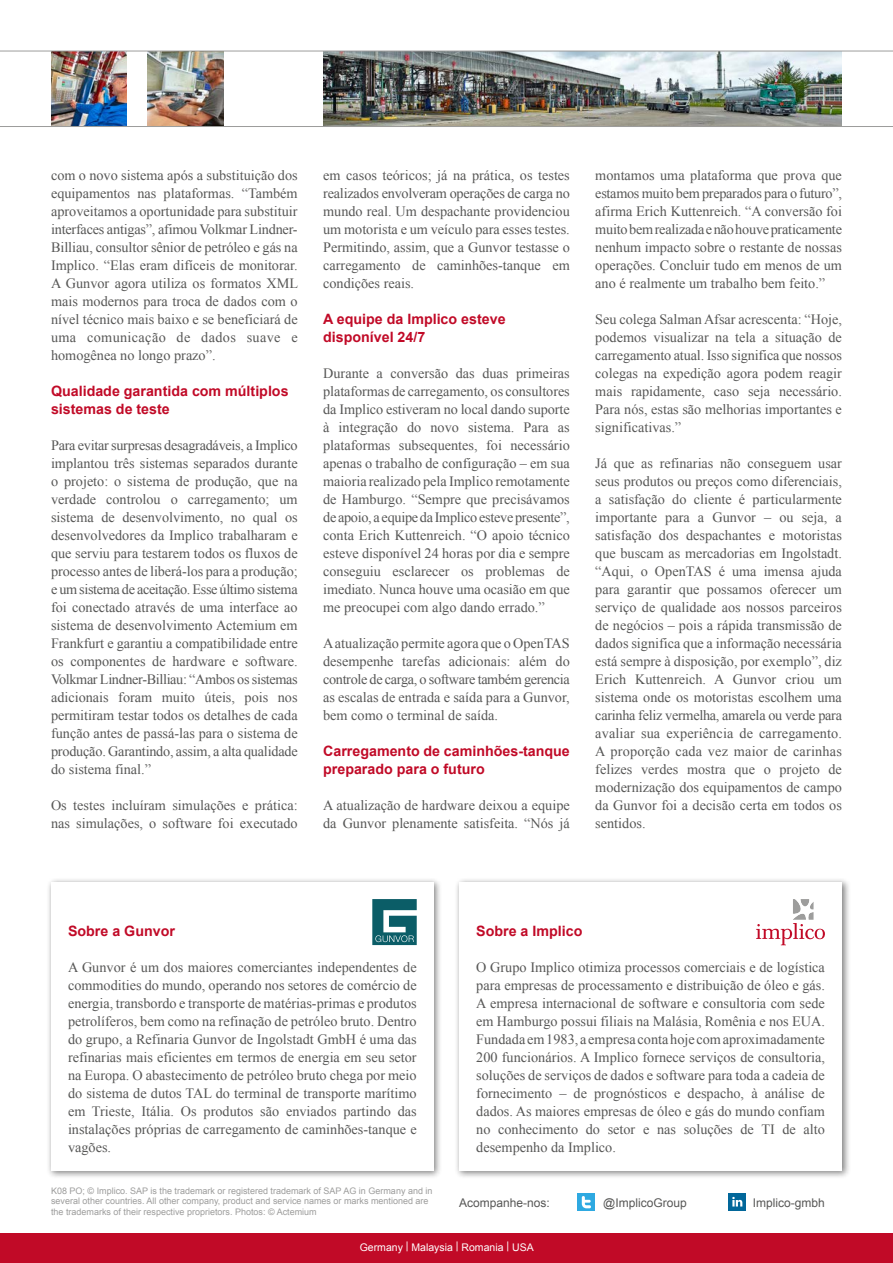
<style>
.page{position:relative;width:893px;height:1263px;background:#fff}
.page>*{position:absolute;margin:0;border:0;box-sizing:border-box;transform-origin:0 0}
.t1{font:14.25px/18px "Times New Roman";color:#575756;text-align:justify}
.t2{font:700 14.25px/18px "Arial";color:#c10a27}
.t3{font:12px "Arial";color:#575756}
.t4{font:10.5px "Arial";color:#fff}
.t5{font:9px/10.5px "Arial";color:#9d9d9c}
</style>
<div class="page">
<div style="left:0;top:1233px;width:893px;height:30px;background:#c10a27"></div>
<div style="left:46px;top:877px;width:397px;height:302px;background:#000;opacity:.5"></div>
<div style="left:51px;top:882px;width:383px;height:288px;background:#fff"></div>
<div style="left:454px;top:877px;width:397px;height:302px;background:#000;opacity:.5"></div>
<div style="left:459px;top:882px;width:383px;height:288px;background:#fff"></div>
<img style="left:323px;top:52px;width:519px;height:74px">
<img style="left:148px;top:52px;width:75px;height:74px">
<img style="left:51px;top:52px;width:75px;height:74px">
<hr style="left:0;top:51px;width:893px;height:1px;background:#9d9d9c">
<hr style="left:0;top:126px;width:893px;height:1px;background:#9d9d9c">
<svg style="left:756px;top:899px;width:69px;height:46px"></svg>
<div style="left:578px;top:1193px;width:17px;height:18px;background:#2ea9e1"></div>
<svg style="left:582px;top:1196px;width:9px;height:12px"></svg>
<div style="left:729px;top:1193px;width:17px;height:18px;background:#02679a"></div>
<svg style="left:732px;top:1197px;width:10px;height:9px"></svg>
<svg style="left:372px;top:899px;width:45px;height:46px;background:#418188"></svg>
<p class="t1" style="left:51px;top:166px;width:249px">com o novo sistema após a substituição dos equipamentos nas plataformas. “Também aproveitamos a oportunidade para substituir interfaces antigas”, afimou Volkmar Lindner-Billiau, consultor sênior de petróleo e gás na Implico. “Elas eram difíceis de monitorar.<br>A Gunvor agora utiliza os formatos XML mais modernos para troca de dados com o nível técnico mais baixo e se beneficiará de uma comunicação de dados suave e homogênea no longo prazo”.</p>
<p class="t2" style="left:51px;top:382px;width:239px">Qualidade garantida com múltiplos sistemas de teste</p>
<p class="t1" style="left:51px;top:436px;width:248px">Para evitar surpresas desagradáveis, a Implico implantou três sistemas separados durante o projeto: o sistema de produção, que na verdade controlou o carregamento; um sistema de desenvolvimento, no qual os desenvolvedores da Implico trabalharam e que serviu para testarem todos os fluxos de processo antes de liberá-los para a produção; e um sistema de aceitação. Esse último sistema foi conectado através de uma interface ao sistema de desenvolvimento Actemium em Frankfurt e garantiu a compatibilidade entre os componentes de hardware e software.<br>Volkmar Lindner-Billiau: “Ambos os sistemas adicionais foram muito úteis, pois nos permitiram testar todos os detalhes de cada função antes de passá-las para o sistema de produção. Garantindo, assim, a alta qualidade do sistema final.”</p>
<p class="t1" style="left:51px;top:796px;width:248px">Os testes incluíram simulações e prática: nas simulações, o software foi executado</p>
<p class="t1" style="left:323px;top:166px;width:248px">em casos teóricos; já na prática, os testes realizados envolveram operações de carga no mundo real. Um despachante providenciou um motorista e um veículo para esses testes.<br>Permitindo, assim, que a Gunvor testasse o carregamento de caminhões-tanque em condições reais.</p>
<p class="t2" style="left:323px;top:310px;width:184px">A equipe da Implico esteve disponível 24/7</p>
<p class="t1" style="left:323px;top:364px;width:248px">Durante a conversão das duas primeiras plataformas de carregamento, os consultores da Implico estiveram no local dando suporte à integração do novo sistema. Para as plataformas subsequentes, foi necessário apenas o trabalho de configuração – em sua maioria realizado pela Implico remotamente de Hamburgo. “Sempre que precisávamos de apoio, a equipe da Implico esteve presente”, conta Erich Kuttenreich. “O apoio técnico esteve disponível 24 horas por dia e sempre conseguiu esclarecer os problemas de imediato. Nunca houve uma ocasião em que me preocupei com algo dando errado.”</p>
<p class="t1" style="left:323px;top:634px;width:248px">A atualização permite agora que o OpenTAS desempenhe tarefas adicionais: além do controle de carga, o software também gerencia as escalas de entrada e saída para a Gunvor, bem como o terminal de saída.</p>
<p class="t2" style="left:323px;top:742px;width:248px">Carregamento de caminhões-tanque preparado para o futuro</p>
<p class="t1" style="left:323px;top:796px;width:248px">A atualização de hardware deixou a equipe da Gunvor plenamente satisfeita. “Nós já</p>
<p class="t1" style="left:595px;top:166px;width:248px">montamos uma plataforma que prova que estamos muito bem preparados para o futuro”, afirma Erich Kuttenreich. “A conversão foi muito bem realizada e não houve praticamente nenhum impacto sobre o restante de nossas operações. Concluir tudo em menos de um ano é realmente um trabalho bem feito.”</p>
<p class="t1" style="left:595px;top:310px;width:248px">Seu colega Salman Afsar acrescenta: “Hoje, podemos visualizar na tela a situação de carregamento atual. Isso significa que nossos colegas na expedição agora podem reagir mais rapidamente, caso seja necessário.<br>Para nós, estas são melhorias importantes e significativas.”</p>
<p class="t1" style="left:595px;top:454px;width:248px">Já que as refinarias não conseguem usar seus produtos ou preços como diferenciais, a satisfação do cliente é particularmente importante para a Gunvor – ou seja, a satisfação dos despachantes e motoristas que buscam as mercadorias em Ingolstadt. “Aqui, o OpenTAS é uma imensa ajuda para garantir que possamos oferecer um serviço de qualidade aos nossos parceiros de negócios – pois a rápida transmissão de dados significa que a informação necessária está sempre à disposição, por exemplo”, diz Erich Kuttenreich. A Gunvor criou um sistema onde os motoristas escolhem uma carinha feliz vermelha, amarela ou verde para avaliar sua experiência de carregamento.<br>A proporção cada vez maior de carinhas felizes verdes mostra que o projeto de modernização dos equipamentos de campo da Gunvor foi a decisão certa em todos os sentidos.</p>
<p class="t2" style="left:68px;top:922px;width:108px">Sobre a Gunvor</p>
<p class="t1" style="left:68px;top:958px;width:350px">A Gunvor é um dos maiores comerciantes independentes de commodities do mundo, operando nos setores de comércio de energia, transbordo e transporte de matérias-primas e produtos petrolíferos, bem como na refinação de petróleo bruto. Dentro do grupo, a Refinaria Gunvor de Ingolstadt GmbH é uma das refinarias mais eficientes em termos de energia em seu setor na Europa. O abastecimento de petróleo bruto chega por meio do sistema de dutos TAL do terminal de transporte marítimo em Trieste, Itália. Os produtos são enviados partindo das instalações próprias de carregamento de caminhões-tanque e vagões.</p>
<p class="t2" style="left:476px;top:922px;width:108px">Sobre a Implico</p>
<p class="t1" style="left:476px;top:958px;width:350px">O Grupo Implico otimiza processos comerciais e de logística para empresas de processamento e distribuição de óleo e gás.<br>A empresa internacional de software e consultoria com sede em Hamburgo possui filiais na Malásia, Romênia e nos EUA.<br>Fundada em 1983, a empresa conta hoje com aproximadamente 200 funcionários. A Implico fornece serviços de consultoria, soluções de serviços de dados e software para toda a cadeia de fornecimento – de prognósticos e despacho, à análise de dados. As maiores empresas de óleo e gás do mundo confiam no conhecimento do setor e nas soluções de TI de alto desempenho da Implico.</p>
<p class="t5" style="left:51px;top:1185px;width:383px">K08 PO; © Implico. SAP is the trademark or registered trademark of SAP AG in Germany and in several other countries. All other company, product and service names or marks mentioned are the trademarks of their respective proprietors. Photos: © Actemium</p>
<p class="t4" style="left:360px;top:1240px;width:175px">Germany | Malaysia | Romania | USA</p>
<p class="t3" style="left:459px;top:1194px;width:92px">Acompanhe-nos:</p>
<p class="t3" style="left:603px;top:1194px;width:85px">@ImplicoGroup</p>
<p class="t3" style="left:753px;top:1194px;width:74px">Implico-gmbh</p>
</div>
